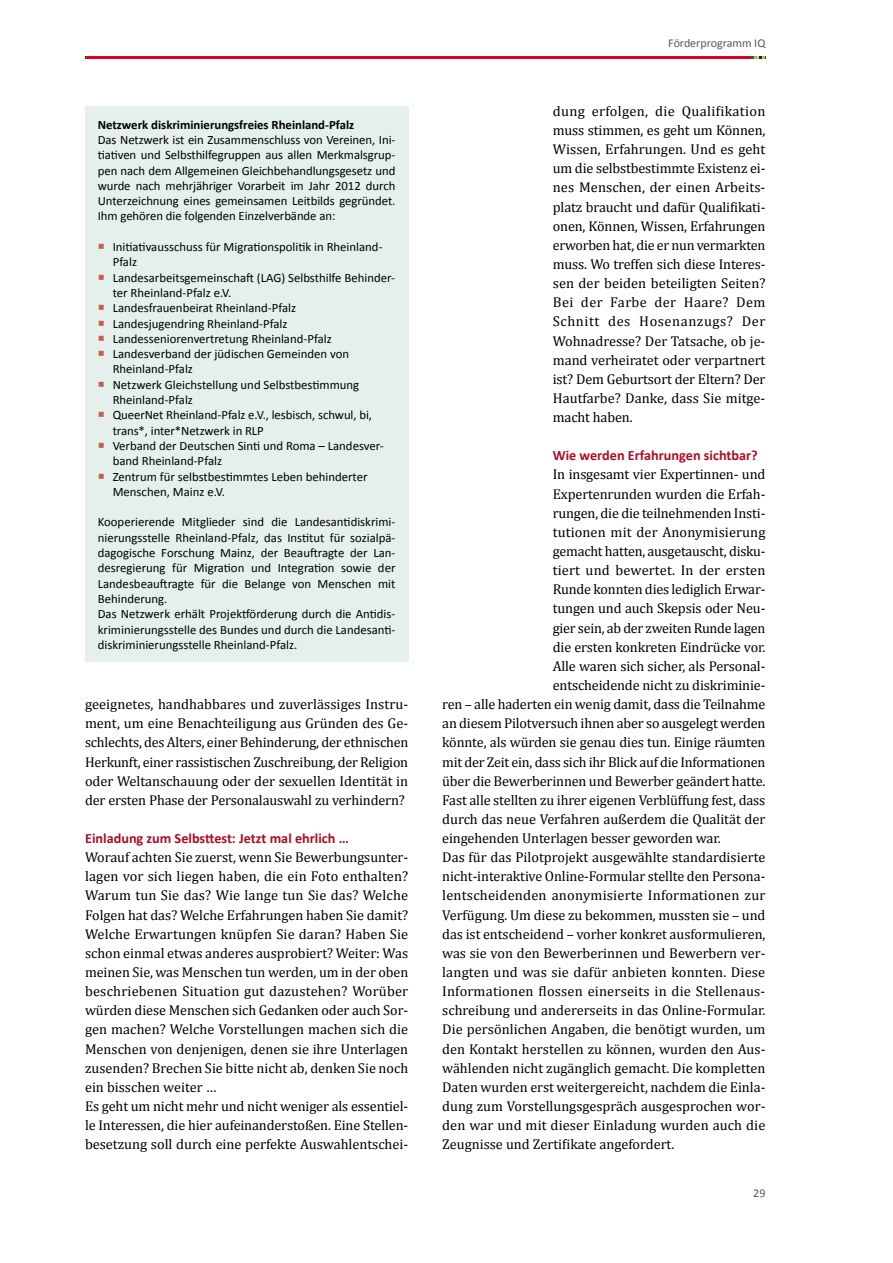
<style>
.page{position:relative;width:893px;height:1263px;background:#fff}
.page>*{position:absolute;margin:0;border:0;box-sizing:border-box;transform-origin:0 0}
.t1{font:14.25px/19.2px "Cambria";letter-spacing:-.005em;color:#000;text-align:justify}
.t2{font:14.25px "Cambria";letter-spacing:.015em;color:#000}
.t3{font:700 14.25px "Calibri";color:#ae0c24}
.t4{font:12.75px/15.3px "Calibri";color:#000}
.t5{font:700 12.75px "Calibri";color:#000}
.t6{font:12px "Calibri";color:#58585a}
</style>
<div class="page">
<hr style="left:85px;top:56px;width:680px;height:3px;background:#e20020">
<svg style="left:751px;top:56px;width:14px;height:3px"></svg>
<div style="left:85px;top:106px;width:323px;height:556px;background:#e5efec"></div>
<p class="t5" style="left:98px;top:116px;width:258px">Netzwerk diskriminierungsfreies Rheinland-Pfalz</p>
<p class="t4" style="left:98px;top:132px;width:299px;text-align:justify">Das Netzwerk ist ein Zusammenschluss von Vereinen, Ini&shy;tiativen und Selbsthilfegruppen aus allen Merkmalsgrup&shy;pen nach dem Allgemeinen Gleichbehandlungsgesetz und wurde nach mehrjähriger Vorarbeit im Jahr 2012 durch Unterzeichnung eines gemeinsamen Leitbilds gegründet.<br>Ihm gehören die folgenden Einzelverbände an:</p>
<p class="t4" style="left:113px;top:239px;width:284px">Initiativausschuss für Migrationspolitik in Rheinland-Pfalz<br>Landesarbeitsgemeinschaft (LAG) Selbsthilfe Behinder&shy;ter Rheinland-Pfalz e.V.<br>Landesfrauenbeirat Rheinland-Pfalz<br>Landesjugendring Rheinland-Pfalz Landesseniorenvertretung Rheinland-Pfalz Landesverband der jüdischen Gemeinden von Rheinland-Pfalz<br>Netzwerk Gleichstellung und Selbstbestimmung Rheinland-Pfalz<br>QueerNet Rheinland-Pfalz e.V., lesbisch, schwul, bi, trans*, inter*Netzwerk in RLP<br>Verband der Deutschen Sinti und Roma – Landesver&shy;band Rheinland-Pfalz<br>Zentrum für selbstbestimmtes Leben behinderter Menschen, Mainz e.V.</p>
<p class="t4" style="left:98px;top:515px;width:299px">Kooperierende Mitglieder sind die Landesantidiskrimi&shy;nierungsstelle Rheinland-Pfalz, das Institut für sozialpä&shy;dagogische Forschung Mainz, der Beauftragte der Lan&shy;desregierung für Migration und Integration sowie der Landesbeauftragte für die Belange von Menschen mit Behinderung.<br>Das Netzwerk erhält Projektförderung durch die Antidis&shy;kriminierungsstelle des Bundes und durch die Landesanti&shy;diskriminierungsstelle Rheinland-Pfalz.</p>
<p class="t1" style="left:85px;top:694px;width:325px">geeignetes, handhabbares und zuverlässiges Instru&shy;ment, um eine Benachteiligung aus Gründen des Ge&shy;schlechts, des Alters, einer Behinderung, der ethnischen Herkunft, einer rassistischen Zuschreibung, der Religion oder Weltanschauung oder der sexuellen Identität in der ersten Phase der Personalauswahl zu verhindern?</p>
<p class="t3" style="left:85px;top:829px;width:265px">Einladung zum Selbsttest: Jetzt mal ehrlich …</p>
<p class="t1" style="left:85px;top:848px;width:325px;text-align:left">Worauf achten Sie zuerst, wenn Sie Bewerbungsunter&shy;lagen vor sich liegen haben, die ein Foto enthalten?<br>Warum tun Sie das? Wie lange tun Sie das? Welche Folgen hat das? Welche Erfahrungen haben Sie damit?<br>Welche Erwartungen knüpfen Sie daran? Haben Sie schon einmal etwas anderes ausprobiert? Weiter: Was meinen Sie, was Menschen tun werden, um in der oben beschriebenen Situation gut dazustehen? Worüber würden diese Menschen sich Gedanken oder auch Sor&shy;gen machen? Welche Vorstellungen machen sich die Menschen von denjenigen, denen sie ihre Unterlagen zusenden? Brechen Sie bitte nicht ab, denken Sie noch ein bisschen weiter …<br>Es geht um nicht mehr und nicht weniger als essentiel&shy;le Interessen, die hier aufeinanderstoßen. Eine Stellen&shy;besetzung soll durch eine perfekte Auswahlentschei-</p>
<p class="t6" style="left:668px;top:36px;width:99px">Förderprogramm IQ</p>
<p class="t1" style="left:553px;top:101px;width:214px">dung erfolgen, die Qualifikation muss stimmen, es geht um Können, Wissen, Erfahrungen. Und es geht um die selbstbestimmte Existenz ei&shy;nes Menschen, der einen Arbeits&shy;platz braucht und dafür Qualifikati&shy;onen, Können, Wissen, Erfahrungen erworben hat, die er nun vermarkten muss. Wo treffen sich diese Interes&shy;sen der beiden beteiligten Seiten?<br>Bei der Farbe der Haare? Dem Schnitt des Hosenanzugs? Der Wohnadresse? Der Tatsache, ob je&shy;mand verheiratet oder verpartnert ist? Dem Geburtsort der Eltern? Der Hautfarbe? Danke, dass Sie mitge&shy;macht haben.</p>
<p class="t3" style="left:553px;top:446px;width:207px">Wie werden Erfahrungen sichtbar?</p>
<p class="t1" style="left:553px;top:465px;width:214px">In insgesamt vier Expertinnen- und</p>
<p class="t1" style="left:553px;top:484px;width:214px">Expertenrunden wurden die Erfah-</p>
<p class="t1" style="left:553px;top:503px;width:214px">rungen, die die teilnehmenden Insti-</p>
<p class="t1" style="left:553px;top:522px;width:214px">tutionen mit der Anonymisierung</p>
<p class="t1" style="left:553px;top:541px;width:214px">gemacht hatten, ausgetauscht, disku-</p>
<p class="t1" style="left:553px;top:561px;width:214px">tiert und bewertet. In der ersten</p>
<p class="t1" style="left:553px;top:580px;width:214px">Runde konnten dies lediglich Erwar-</p>
<p class="t1" style="left:553px;top:599px;width:214px">tungen und auch Skepsis oder Neu-</p>
<p class="t1" style="left:553px;top:618px;width:214px">gier sein, ab der zweiten Runde lagen</p>
<p class="t1" style="left:553px;top:637px;width:214px">die ersten konkreten Eindrücke vor.</p>
<p class="t1" style="left:553px;top:656px;width:214px">Alle waren sich sicher, als Personal-</p>
<p class="t1" style="left:553px;top:675px;width:214px">entscheidende nicht zu diskriminie-</p>
<p class="t1" style="left:442px;top:694px;width:325px">ren – alle haderten ein wenig damit, dass die Teilnahme</p>
<p class="t1" style="left:442px;top:714px;width:325px">an diesem Pilotversuch ihnen aber so ausgelegt werden</p>
<p class="t1" style="left:442px;top:733px;width:325px">könnte, als würden sie genau dies tun. Einige räumten</p>
<p class="t1" style="left:442px;top:752px;width:325px">mit der Zeit ein, dass sich ihr Blick auf die Informationen</p>
<p class="t1" style="left:442px;top:771px;width:325px">über die Bewerberinnen und Bewerber geändert hatte.</p>
<p class="t1" style="left:442px;top:790px;width:325px">Fast alle stellten zu ihrer eigenen Verblüffung fest, dass</p>
<p class="t1" style="left:442px;top:809px;width:325px">durch das neue Verfahren außerdem die Qualität der</p>
<p class="t1" style="left:442px;top:828px;width:280px">eingehenden Unterlagen besser geworden war.</p>
<p class="t1" style="left:442px;top:848px;width:325px">Das für das Pilotprojekt ausgewählte standardisierte</p>
<p class="t1" style="left:442px;top:867px;width:325px">nicht-interaktive Online-Formular stellte den Persona-</p>
<p class="t2" style="left:442px;top:887px;width:325px">lentscheidenden anonymisierte Informationen zur</p>
<p class="t1" style="left:442px;top:905px;width:325px">Verfügung. Um diese zu bekommen, mussten sie – und</p>
<p class="t1" style="left:442px;top:924px;width:325px">das ist entscheidend – vorher konkret ausformulieren,</p>
<p class="t1" style="left:442px;top:943px;width:325px">was sie von den Bewerberinnen und Bewerbern ver-</p>
<p class="t1" style="left:442px;top:962px;width:325px">langten und was sie dafür anbieten konnten. Diese</p>
<p class="t2" style="left:442px;top:983px;width:325px">Informationen flossen einerseits in die Stellenaus-</p>
<p class="t1" style="left:442px;top:1001px;width:325px">schreibung und andererseits in das Online-Formular.</p>
<p class="t1" style="left:442px;top:1020px;width:325px">Die persönlichen Angaben, die benötigt wurden, um</p>
<p class="t1" style="left:442px;top:1039px;width:325px">den Kontakt herstellen zu können, wurden den Aus-</p>
<p class="t1" style="left:442px;top:1058px;width:325px">wählenden nicht zugänglich gemacht. Die kompletten</p>
<p class="t1" style="left:442px;top:1077px;width:325px">Daten wurden erst weitergereicht, nachdem die Einla-</p>
<p class="t1" style="left:442px;top:1096px;width:325px">dung zum Vorstellungsgespräch ausgesprochen wor-</p>
<p class="t1" style="left:442px;top:1115px;width:325px">den war und mit dieser Einladung wurden auch die</p>
<p class="t1" style="left:442px;top:1135px;width:234px">Zeugnisse und Zertifikate angefordert.</p>
<p class="t6" style="left:753px;top:1185px;width:14px">29</p>
</div>
